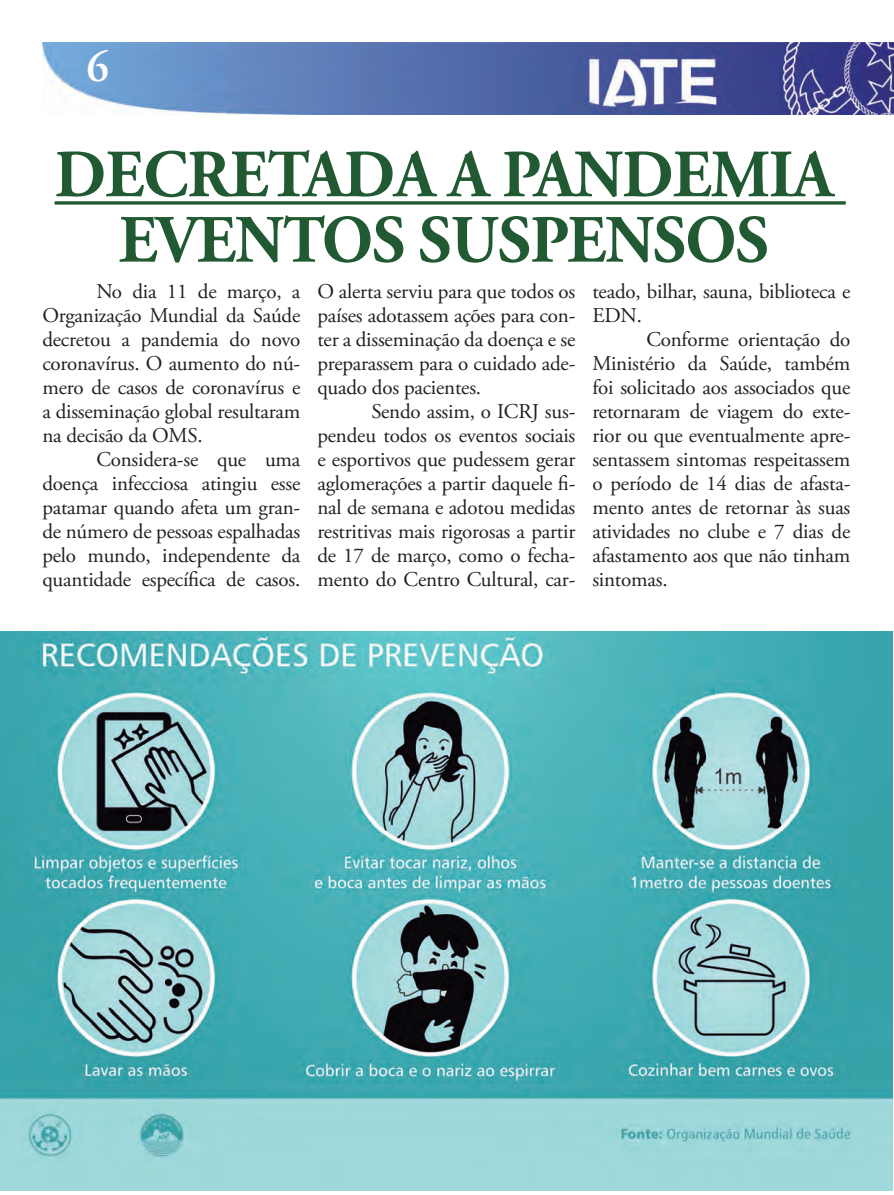
<style>
.page{position:relative;width:894px;height:1195px;background:#fff}
.page>*{position:absolute;margin:0;border:0;box-sizing:border-box;transform-origin:0 0}
.Texto_Comum{font:700 67.35px "Adobe Garamond Pro";letter-spacing:-.01em;color:#215a32;scale:.96 1}
.t1{font:600 45px "Adobe Garamond Pro";color:#fff}
.Texto_Comum-2{font:21px/24px "Adobe Garamond Pro";letter-spacing:-.01em;color:#231f20;text-align:justify}
</style>
<div class="page">
<img style="left:42px;top:42px;width:852px;height:73px">
<svg style="left:55px;top:201px;width:791px;height:4px;background:#437351"></svg>
<img style="left:0;top:631px;width:893px;height:559px">
<h2 class="t1" style="left:86px;top:41px;width:24px">6</h2>
<p class="Texto_Comum" style="left:55px;top:136px;width:812px">DECRETADA A PANDEMIA</p>
<p class="Texto_Comum" style="left:119px;top:201px;width:678px">EVENTOS SUSPENSOS</p>
<p class="Texto_Comum-2" style="left:317px;top:280px;width:259px">O alerta serviu para que todos os países adotassem ações para con&shy;ter a disseminação da doença e se preparassem para o cuidado ade&shy;quado dos pacientes.</p>
<p class="Texto_Comum-2" style="left:317px;top:400px;width:259px;text-indent:54px">Sendo assim, o ICRJ sus&shy;pendeu todos os eventos sociais e esportivos que pudessem gerar aglomerações a partir daquele fi&shy;nal de semana e adotou medidas restritivas mais rigorosas a partir de 17 de março, como o fecha&shy;mento do Centro Cultural, car-</p>
<p class="Texto_Comum-2" style="left:42px;top:280px;width:259px;text-indent:54px">No dia 11 de março, a Organização Mundial da Saúde decretou a pandemia do novo coronavírus. O aumento do nú&shy;mero de casos de coronavírus e a disseminação global resultaram na decisão da OMS.</p>
<p class="Texto_Comum-2" style="left:42px;top:448px;width:259px;text-indent:54px">Considera-se que uma doença infecciosa atingiu esse patamar quando afeta um gran&shy;de número de pessoas espalhadas pelo mundo, independente da quantidade específica de casos.</p>
<p class="Texto_Comum-2" style="left:592px;top:280px;width:259px">teado, bilhar, sauna, biblioteca e<br>EDN.</p>
<p class="Texto_Comum-2" style="left:592px;top:328px;width:259px;text-indent:54px">Conforme orientação do Ministério da Saúde, também foi solicitado aos associados que retornaram de viagem do exte&shy;rior ou que eventualmente apre&shy;sentassem sintomas respeitassem o período de 14 dias de afasta&shy;mento antes de retornar às suas atividades no clube e 7 dias de afastamento aos que não tinham sintomas.</p>
</div>
